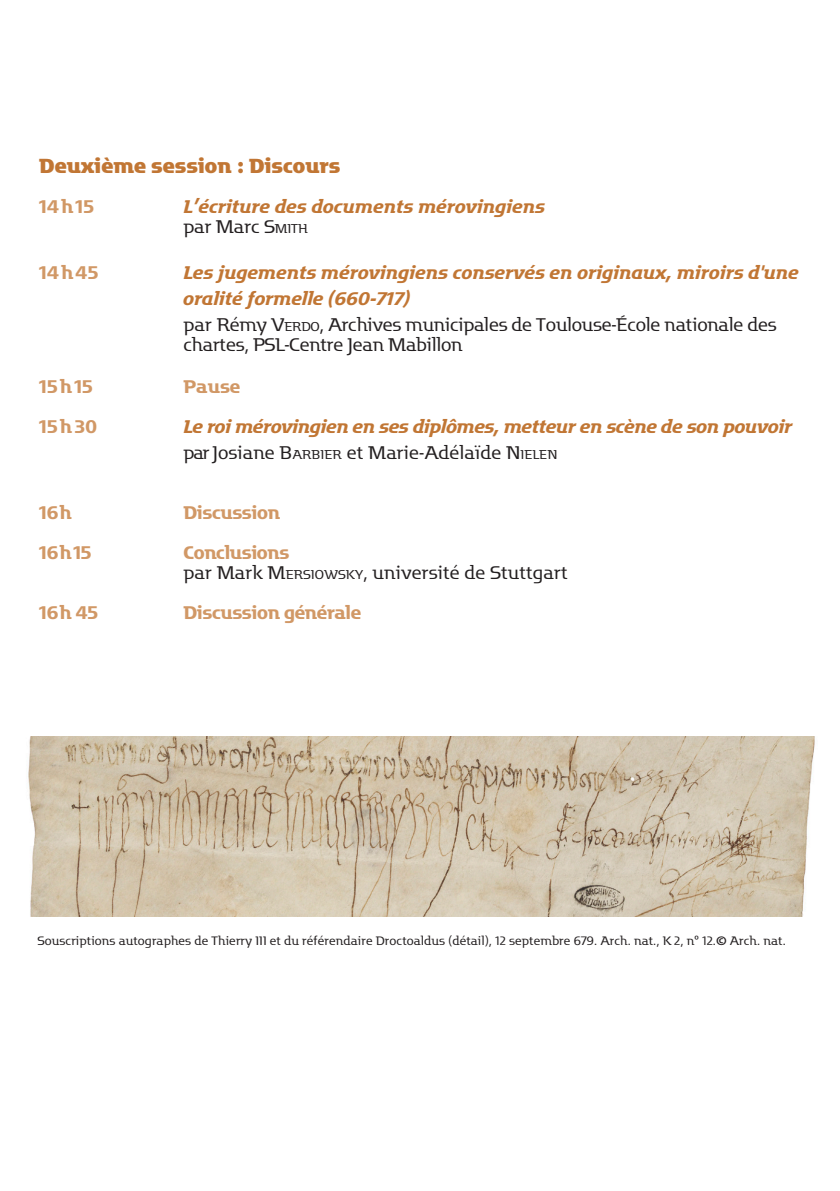
<style>
.page{position:relative;width:840px;height:1191px;background:#fff}
.page>*{position:absolute;margin:0;border:0;box-sizing:border-box;transform-origin:0 0}
.t1{font:700 20px "Motter Factum";color:#c17634}
.t2{font:italic 500 18px/26px "Motter Factum";color:#c17634}
.t3{font:18px/20px "Motter Factum";letter-spacing:-.02em;color:#231f20}
.t4{font:18px "Motter Factum";color:#231f20}
.t5{font:500 18px "Motter Factum";letter-spacing:-.02em;color:#d19866}
.t6{font:italic 500 18px "Motter Factum";letter-spacing:-.02em;color:#c17634}
.t7{font:12px "Motter Factum";color:#231f20}
.s1{font-style:inherit}
.s2{font-size:12.6px}
</style>
<div class="page">
<img style="left:28px;top:737px;width:787px;height:179px">
<p class="t1" style="left:39px;top:154px;width:302px">Deuxième session : Discours</p>
<p class="t5" style="left:39px;top:196px;width:57px">14h15</p>
<p class="t2" style="left:183px;top:194px;width:363px">L’écriture des documents mérovingiens</p>
<p class="t3" style="left:183px;top:217px;width:117px">par Marc <span class="s1">S</span><span class="s2">MITH</span></p>
<p class="t5" style="left:39px;top:262px;width:61px">14h45</p>
<p class="t2" style="left:183px;top:260px;width:616px">Les jugements mérovingiens conservés en originaux, miroirs d'une oralité formelle (660-717)</p>
<p class="t3" style="left:183px;top:315px;width:594px">par Rémy <span class="s1">V</span><span class="s2">ERDO</span>, Archives municipales de Toulouse-École nationale des chartes, PSL-Centre Jean Mabillon</p>
<p class="t5" style="left:39px;top:376px;width:55px">15h15</p>
<p class="t5" style="left:183px;top:376px;width:58px">Pause</p>
<p class="t5" style="left:39px;top:416px;width:60px">15h30</p>
<p class="t6" style="left:183px;top:416px;width:610px">Le roi mérovingien en ses diplômes, metteur en scène de son pouvoir</p>
<p class="t4" style="left:183px;top:443px;width:374px">par Josiane <span class="s1">B</span><span class="s2">ARBIER</span> et Marie-Adélaïde <span class="s1">N</span><span class="s2">IELEN</span></p>
<p class="t5" style="left:39px;top:502px;width:34px">16h</p>
<p class="t5" style="left:183px;top:502px;width:98px">Discussion</p>
<p class="t5" style="left:39px;top:542px;width:54px">16h15</p>
<p class="t5" style="left:183px;top:542px;width:107px">Conclusions</p>
<p class="t4" style="left:183px;top:563px;width:386px">par Mark <span class="s1">M</span><span class="s2">ERSIOWSKY</span><span class="s1">,</span> université de Stuttgart</p>
<p class="t5" style="left:39px;top:602px;width:61px">16h 45</p>
<p class="t5" style="left:183px;top:602px;width:179px">Discussion générale</p>
<p class="t7" style="left:38px;top:934px;width:749px">Souscriptions autographes de Thierry III et du référendaire Droctoaldus (détail), 12 septembre 679. Arch. nat., K 2, n° 12.<span class="s1">©</span> Arch. nat.</p>
</div>
